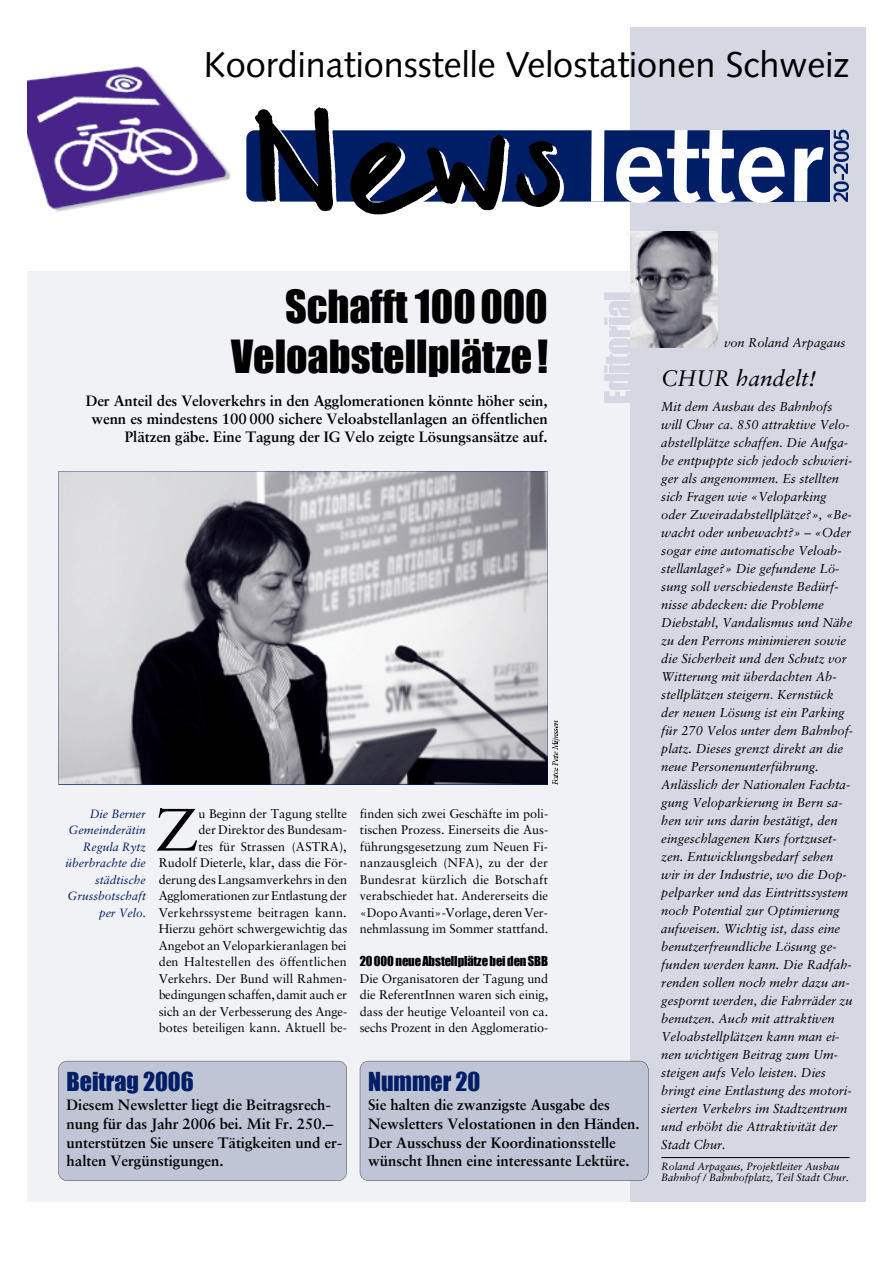
<style>
.page{position:relative;width:893px;height:1263px;background:#fff}
.page>*{position:absolute;margin:0;border:0;box-sizing:border-box;transform-origin:0 0}
.t1{font:700 105px "Syntax";color:#fff}
.t2{font:59.85px "Sabon";color:#000}
.t3{font:42px/49.7px "Impact";color:#000;text-align:right}
.t4{font:36px "Syntax";color:#000}
.t5{font:24px "Impact";color:#001e65}
.t6{font:italic 22.5px "Sabon";color:#000}
.t7{font:700 15px/18.9px "Sabon";letter-spacing:-.005em;color:#000}
.t8{font:italic 12.9px/18px "Sabon";color:#000}
.t9{font:12.6px/16.5px "Sabon";color:#000;text-align:justify}
.t10{font:12.6px "Impact";color:#000}
.t11{font:italic 12px/16.5px "Sabon";color:#001e65;text-align:right}
.t12{font:italic 10.5px/10.8px "Sabon";color:#000}
</style>
<div class="page">
<img style="left:27px;top:66px;width:204px;height:146px">
<div style="left:27px;top:271px;width:838px;height:930px;background:#f1f2f5"></div>
<div style="left:630px;top:27px;width:235px;height:1174px;background:#d5d8e3"></div>
<div style="left:577px;top:130px;width:183px;height:72px;background:#001e65"></div>
<div style="left:760px;top:130px;width:69px;height:72px;background:#001e65"></div>
<img style="left:833px;top:181px;width:15px;height:21px">
<img style="left:833px;top:164px;width:14px;height:10px">
<img style="left:833px;top:152px;width:15px;height:10px">
<img style="left:833px;top:129px;width:15px;height:21px">
<img style="left:573px;top:130px;width:4px;height:72px">
<img style="left:246px;top:107px;width:327px;height:108px">
<div style="left:58px;top:1061px;width:289px;height:120px;background:#bfc5d5"></div>
<svg style="left:58px;top:471px;width:490px;height:314px;background:#9a9a9f"></svg>
<svg style="left:552px;top:721px;width:7px;height:64px"></svg>
<img style="left:604px;top:375px;width:26px;height:28px">
<img style="left:604px;top:366px;width:26px;height:7px">
<img style="left:606px;top:354px;width:24px;height:10px">
<img style="left:609px;top:339px;width:21px;height:15px">
<img style="left:609px;top:326px;width:21px;height:11px">
<img style="left:604px;top:318px;width:26px;height:7px">
<img style="left:609px;top:302px;width:21px;height:14px">
<img style="left:630px;top:231px;width:87px;height:117px">
<hr style="left:661px;top:1157px;width:188px;height:1px;background:#000">
<div style="left:360px;top:1061px;width:288px;height:120px;background:#bfc5d5"></div>
<h3 class="t4" style="left:204px;top:50px;width:647px">Koordinationsstelle Velostationen Schweiz</h3>
<h1 class="t1" style="left:583px;top:123px;width:240px">letter</h1>
<h3 class="t3" style="left:231px;top:281px;width:318px">Schafft 100000<br>Veloabstellplätze!</h3>
<p class="t7" style="left:86px;top:393px;width:463px;line-height:18px;text-align:right">Der Anteil des Veloverkehrs in den Agglomerationen könnte höher sein, wenn es mindestens 100 000 sichere Veloabstellanlagen an öffentlichen<br>Plätzen gäbe. Eine Tagung der IG Velo zeigte Lösungsansätze auf.</p>
<p class="t11" style="left:66px;top:806px;width:82px">Die Berner<br>Gemeinderätin<br>Regula Rytz überbrachte die städtische<br>Grussbotschaft per Velo.</p>
<p class="t9" style="left:159px;top:806px;width:190px;text-align:right">u Beginn der Tagung stellte<br>der Direktor des Bundesam-<br>tes für Strassen (ASTRA), Rudolf Dieterle, klar, dass die För&shy;derung des Langsamverkehrs in den Agglomerationen zur Entlastung der Verkehrssysteme beitragen kann.<br>Hierzu gehört schwergewichtig das Angebot an Veloparkieranlagen bei den Haltestellen des öffentlichen Verkehrs. Der Bund will Rahmen&shy;bedingungen schaffen,damit auch er sich an der Verbesserung des Ange&shy;botes beteiligen kann. Aktuell be-</p>
<p class="t9" style="left:360px;top:806px;width:190px">finden sich zwei Geschäfte im poli&shy;tischen Prozess. Einerseits die Aus&shy;führungsgesetzung zum Neuen Fi&shy;nanzausgleich (NFA), zu der der Bundesrat kürzlich die Botschaft verabschiedet hat. Andererseits die «Dopo Avanti»-Vorlage, deren Ver&shy;nehmlassung im Sommer stattfand.</p>
<h2 class="t2" style="left:155px;top:805px;width:45px">Z</h2>
<p class="t10" style="left:360px;top:954px;width:190px">20000 neue Abstellplätze bei den SBB</p>
<p class="t9" style="left:360px;top:971px;width:190px">Die Organisatoren der Tagung und die ReferentInnen waren sich einig, dass der heutige Veloanteil von ca. sechs Prozent in den Agglomeratio-</p>
<h3 class="t5" style="left:67px;top:1067px;width:129px">Beitrag 2006</h3>
<p class="t7" style="left:67px;top:1096px;width:277px">Diesem Newsletter liegt die Beitragsrech&shy;nung für das Jahr 2006 bei. Mit Fr. 250.– unterstützen Sie unsere Tätigkeiten und er&shy;halten Vergünstigungen.</p>
<h3 class="t5" style="left:368px;top:1067px;width:114px">Nummer 20</h3>
<p class="t7" style="left:368px;top:1096px;width:273px">Sie halten die zwanzigste Ausgabe des Newsletters Velostationen in den Händen.<br>Der Ausschuss der Koordinationsstelle wünscht Ihnen eine interessante Lektüre.</p>
<p class="t8" style="left:724px;top:335px;width:123px">von Roland Arpagaus</p>
<h3 class="t6" style="left:661px;top:368px;width:156px">CHUR handelt!</h3>
<p class="t8" style="left:661px;top:399px;width:193px">Mit dem Ausbau des Bahnhofs will Chur ca. 850 attraktive Velo&shy;abstellplätze schaffen. Die Aufga&shy;be entpuppte sich jedoch schwieri&shy;ger als angenommen. Es stellten sich Fragen wie «Veloparking oder Zweiradabstellplätze?», «Be&shy;wacht oder unbewacht?» – «Oder sogar eine automatische Veloab&shy;stellanlage?» Die gefundene Lö&shy;sung soll verschiedenste Bedürf&shy;nisse abdecken: die Probleme<br>Diebstahl, Vandalismus und Nähe zu den Perrons minimieren sowie die Sicherheit und den Schutz vor<br>Witterung mit überdachten Ab&shy;stellplätzen steigern. Kernstück der neuen Lösung ist ein Parking für 270 Velos unter dem Bahnhof&shy;platz. Dieses grenzt direkt an die neue Personenunterführung.<br>Anlässlich der Nationalen Fachta&shy;gung Veloparkierung in Bern sa&shy;hen wir uns darin bestätigt, den eingeschlagenen Kurs fortzuset&shy;zen. Entwicklungsbedarf sehen wir in der Industrie, wo die Dop&shy;pelparker und das Eintrittssystem noch Potential zur Optimierung aufweisen. Wichtig ist, dass eine benutzerfreundliche Lösung ge&shy;funden werden kann. Die Radfah&shy;renden sollen noch mehr dazu an&shy;gespornt werden, die Fahrräder zu benutzen. Auch mit attraktiven<br>Veloabstellplätzen kann man ei&shy;nen wichtigen Beitrag zum Um&shy;steigen aufs Velo leisten. Dies bringt eine Entlastung des motori&shy;sierten Verkehrs im Stadtzentrum und erhöht die Attraktivität der<br>Stadt Chur.</p>
<p class="t12" style="left:661px;top:1162px;width:189px">Roland Arpagaus, Projektleiter Ausbau<br>Bahnhof / Bahnhofplatz, Teil Stadt Chur.</p>
</div>
